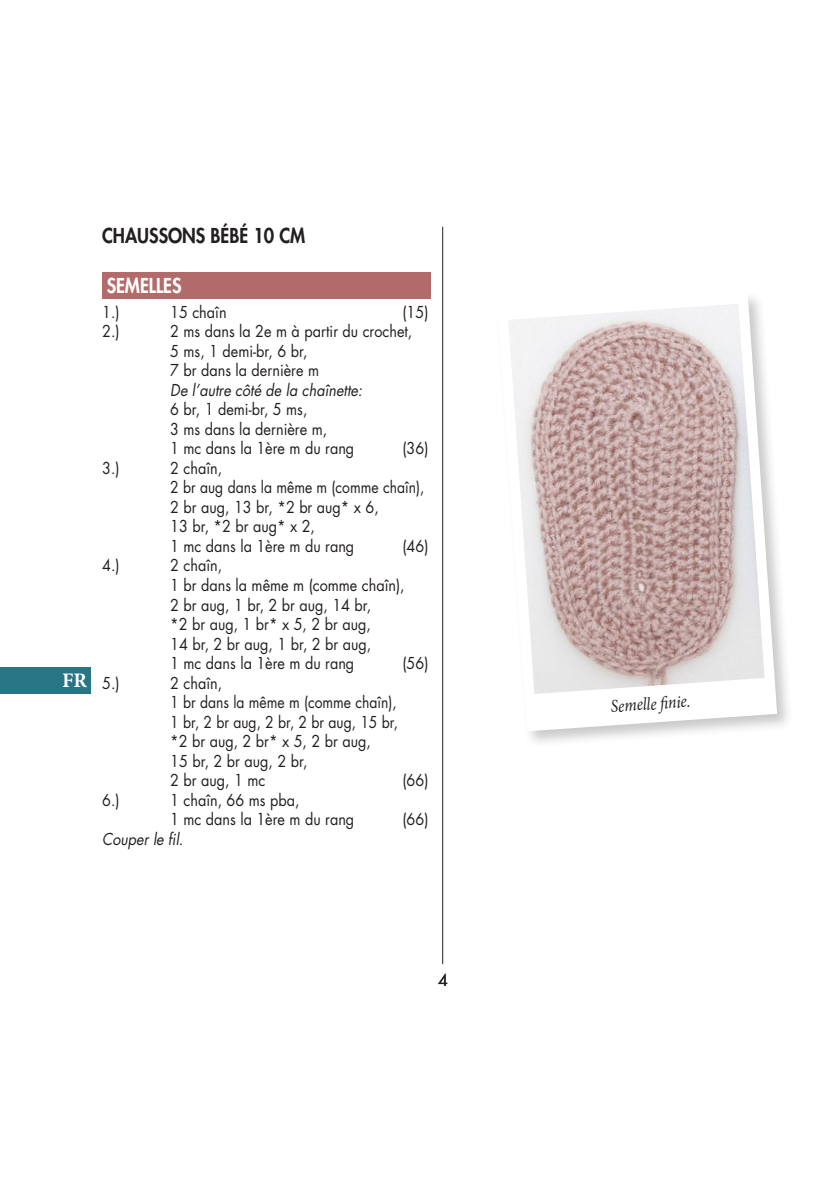
<style>
.page{position:relative;width:840px;height:1191px;background:#fff}
.page>*{position:absolute;margin:0;border:0;box-sizing:border-box;transform-origin:0 0}
.t1{font:700 20.6px "Minion Pro";color:#fff}
.t2{font:800 20px "Futura Std";color:#231f20;scale:.9 1}
.t3{font:800 20px "Futura Std";color:#fff;scale:.9 1}
.t4{font:italic 18px "Minion Pro";color:#231f20;scale:.87 1}
.t5{font:16px/19.4px "Futura Std";color:#231f20;scale:.9 1}
.t6{font:italic 16px "Futura Std";color:#231f20;scale:.9 1}
.t7{font:16px "Futura Std";color:#231f20}
</style>
<div class="page">
<div style="left:0;top:666px;width:91px;height:27px;background:#287586"></div>
<hr style="left:442px;top:227px;width:1px;height:737px;background:#231f20">
<div style="left:102px;top:272px;width:328px;height:26px;background:#b26b6a"></div>
<div style="left:494px;top:290px;width:299px;height:458px;background:#231f20;opacity:.24"></div>
<svg style="left:494px;top:290px;width:288px;height:446px"></svg>
<svg style="left:524px;top:677px;width:251px;height:51px"></svg>
<p class="t1" style="left:57px;top:666px;width:31px">UKFR</p>
<p class="t2" style="left:102px;top:223px;width:227px">CHAUSSONS BÉBÉ 10 CM</p>
<p class="t3" style="left:107px;top:273px;width:85px">SEMELLES</p>
<p class="t5" style="left:102px;top:302px;width:21px">1.)</p>
<p class="t5" style="left:170px;top:302px;width:64px">15 chaîn</p>
<p class="t5" style="left:402px;top:302px;width:30px">(15)</p>
<p class="t5" style="left:102px;top:322px;width:21px">2.)</p>
<p class="t5" style="left:170px;top:322px;width:270px">2 ms dans la 2e m à partir du crochet,<br>5 ms, 1 demi-br, 6 br,<br>7 br dans la dernière m</p>
<p class="t6" style="left:170px;top:380px;width:215px">De l’autre côté de la chaînette:</p>
<p class="t5" style="left:170px;top:400px;width:206px">6 br, 1 demi-br, 5 ms,<br>3 ms dans la dernière m,<br>1 mc dans la 1ère m du rang</p>
<p class="t5" style="left:402px;top:439px;width:30px">(36)</p>
<p class="t5" style="left:102px;top:458px;width:21px">3.)</p>
<p class="t5" style="left:170px;top:458px;width:284px">2 chaîn,<br>2 br aug dans la même m (comme chaîn),<br>2 br aug, 13 br, *2 br aug* x 6,<br>13 br, *2 br aug* x 2,<br>1 mc dans la 1ère m du rang</p>
<p class="t5" style="left:402px;top:536px;width:30px">(46)</p>
<p class="t5" style="left:102px;top:556px;width:21px">4.)</p>
<p class="t5" style="left:170px;top:556px;width:262px">2 chaîn,<br>1 br dans la même m (comme chaîn),<br>2 br aug, 1 br, 2 br aug, 14 br,<br>*2 br aug, 1 br* x 5, 2 br aug,<br>14 br, 2 br aug, 1 br, 2 br aug,<br>1 mc dans la 1ère m du rang</p>
<p class="t5" style="left:402px;top:653px;width:30px">(56)</p>
<p class="t5" style="left:102px;top:673px;width:21px">5.)</p>
<p class="t5" style="left:170px;top:673px;width:254px">2 chaîn,<br>1 br dans la même m (comme chaîn),<br>1 br, 2 br aug, 2 br, 2 br aug, 15 br, *2 br aug, 2 br* x 5, 2 br aug,<br>15 br, 2 br aug, 2 br,<br>2 br aug, 1 mc</p>
<p class="t5" style="left:402px;top:770px;width:30px">(66)</p>
<p class="t5" style="left:102px;top:790px;width:21px">6.)</p>
<p class="t5" style="left:170px;top:790px;width:206px">1 chaîn, 66 ms pba,<br>1 mc dans la 1ère m du rang</p>
<p class="t6" style="left:102px;top:828px;width:92px">Couper le fil.</p>
<p class="t5" style="left:402px;top:809px;width:30px">(66)</p>
<p class="t7" style="left:438px;top:969px;width:11px">4</p>
<p class="t4" style="left:609px;top:694px;width:93px;rotate:-4deg">Semelle fi nie.</p>
</div>
